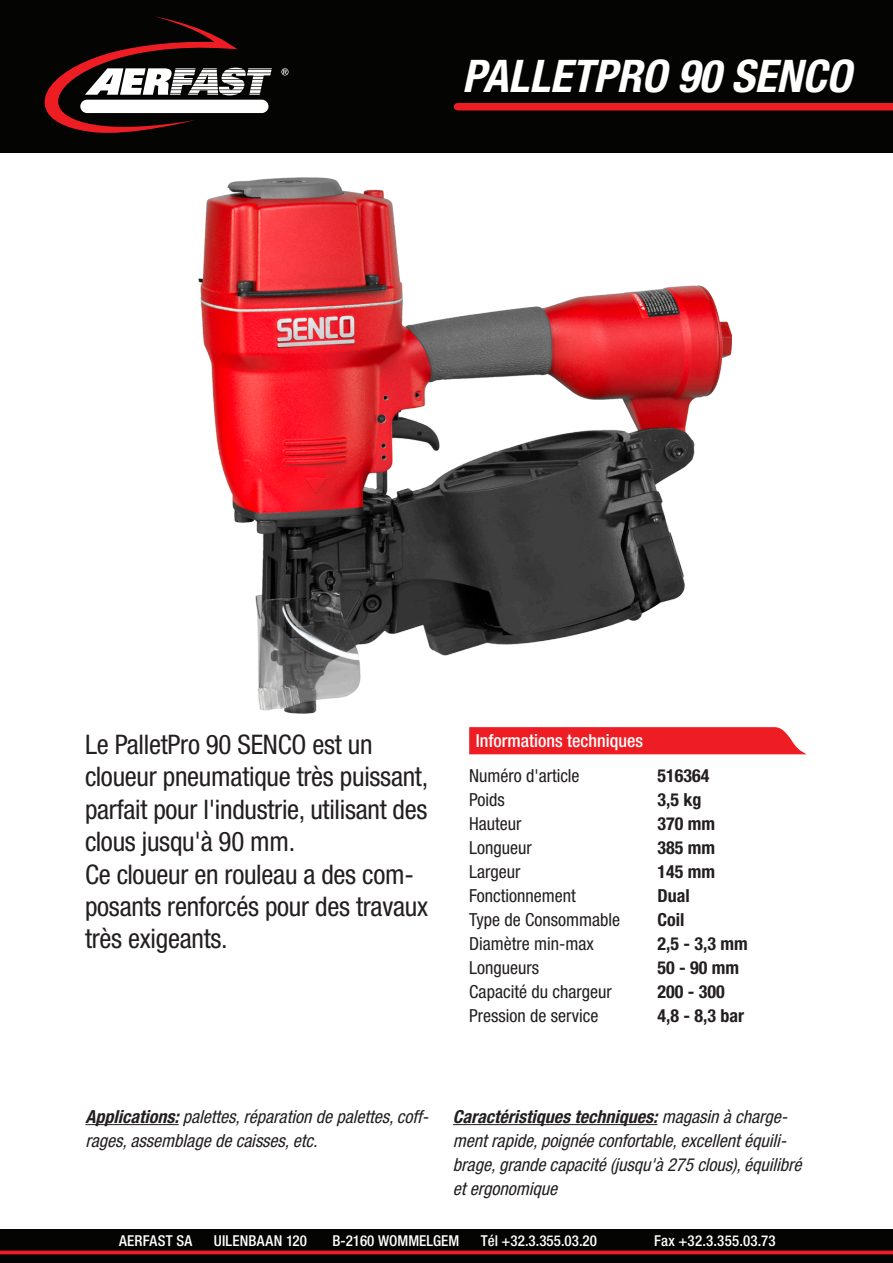
<style>
.page{position:relative;width:893px;height:1263px;background:#fff}
.page>*{position:absolute;margin:0;border:0;box-sizing:border-box;transform-origin:0 0}
.t1{font:italic 700 condensed 45px "Helvetica Neue";color:#fff}
.t2{font:condensed 27px/32.4px "Helvetica Neue";letter-spacing:-.01em;color:#231f20}
.t3{font:italic condensed 18px/24px "Helvetica Neue";color:#231f20}
.t4{font:condensed 18px/24px "Helvetica Neue";color:#231f20}
.t5{font:700 condensed 18px "Helvetica Neue";color:#231f20}
.TechInfoHeader{font:500 condensed 18px "Helvetica Neue";color:#fff}
.t6{font:500 condensed 15px "Helvetica Neue";letter-spacing:.005em;color:#fff}
.s1{font-weight:700}
</style>
<div class="page">
<div style="left:0;top:1229px;width:893px;height:34px;background:#040503"></div>
<div style="left:0;top:0;width:893px;height:153px;background:#040503"></div>
<svg style="left:44px;top:16px;width:228px;height:117px"></svg>
<div style="left:80px;top:100px;width:188px;height:13px;background:#fff;border-radius:7px"></div>
<svg style="left:281px;top:68px;width:8px;height:7px"></svg>
<div style="left:458px;top:103px;width:435px;height:7px;background:#ee1d23"></div>
<svg style="left:0;top:1250px;width:893px;height:4px;background:#cb191e"></svg>
<hr style="left:85px;top:1124px;width:94px;height:1px;background:#231f20">
<hr style="left:453px;top:1124px;width:204px;height:1px;background:#231f20">
<svg style="left:469px;top:727px;width:337px;height:27px;background:#ee272d"></svg>
<img style="left:198px;top:177px;width:533px;height:536px">
<h1 class="t1" style="left:462px;top:49px;width:391px">PALLETPRO 90 SENCO</h1>
<p class="t2" style="left:85px;top:728px;width:345px">Le PalletPro 90 SENCO est un cloueur pneumatique très puissant, parfait pour l'industrie, utilisant des clous jusqu'à 90 mm.</p>
<p class="t2" style="left:85px;top:858px;width:345px">Ce cloueur en rouleau a des com&shy;posants renforcés pour des travaux très exigeants.</p>
<p class="TechInfoHeader" style="left:476px;top:730px;width:169px">Informations techniques</p>
<p class="t4" style="left:469px;top:764px;width:152px">Numéro d'article<br>Poids<br>Hauteur<br>Longueur<br>Largeur<br>Fonctionnement<br>Type de Consommable<br>Diamètre min-max<br>Longueurs<br>Capacité du chargeur<br>Pression de service</p>
<p class="t5" style="left:657px;top:765px;width:53px">516364</p>
<p class="t5" style="left:657px;top:789px;width:45px">3,5 kg</p>
<p class="t5" style="left:657px;top:813px;width:59px">370 mm</p>
<p class="t5" style="left:657px;top:837px;width:59px">385 mm</p>
<p class="t5" style="left:657px;top:861px;width:59px">145 mm</p>
<p class="t5" style="left:657px;top:885px;width:34px">Dual</p>
<p class="t5" style="left:657px;top:909px;width:28px">Coil</p>
<p class="t5" style="left:657px;top:933px;width:92px">2,5 - 3,3 mm</p>
<p class="t5" style="left:657px;top:957px;width:83px">50 - 90 mm</p>
<p class="t5" style="left:657px;top:981px;width:69px">200 - 300</p>
<p class="t5" style="left:657px;top:1005px;width:88px">4,8 - 8,3 bar</p>
<p class="t3" style="left:85px;top:1104px;width:349px"><span class="s1">Applications:</span>palettes,réparationdepalettes,coff&shy;rages,assemblagedecaisses,etc.</p>
<p class="t3" style="left:453px;top:1104px;width:355px"><span class="s1">Caractéristiquestechniques:</span>magasinàcharge&shy;mentrapide,poignéeconfortable,excellentéquili&shy;brage,grandecapacité(jusqu'à275clous),équilibré etergonomique</p>
<p class="t6" style="left:119px;top:1231px;width:75px">AERFAST SA</p>
<p class="t6" style="left:214px;top:1231px;width:95px">UILENBAAN 120</p>
<p class="t6" style="left:332px;top:1231px;width:128px">B-2160 WOMMELGEM</p>
<p class="t6" style="left:481px;top:1231px;width:118px">Tél +32.3.355.03.20</p>
<p class="t6" style="left:654px;top:1231px;width:123px">Fax +32.3.355.03.73</p>
</div>
